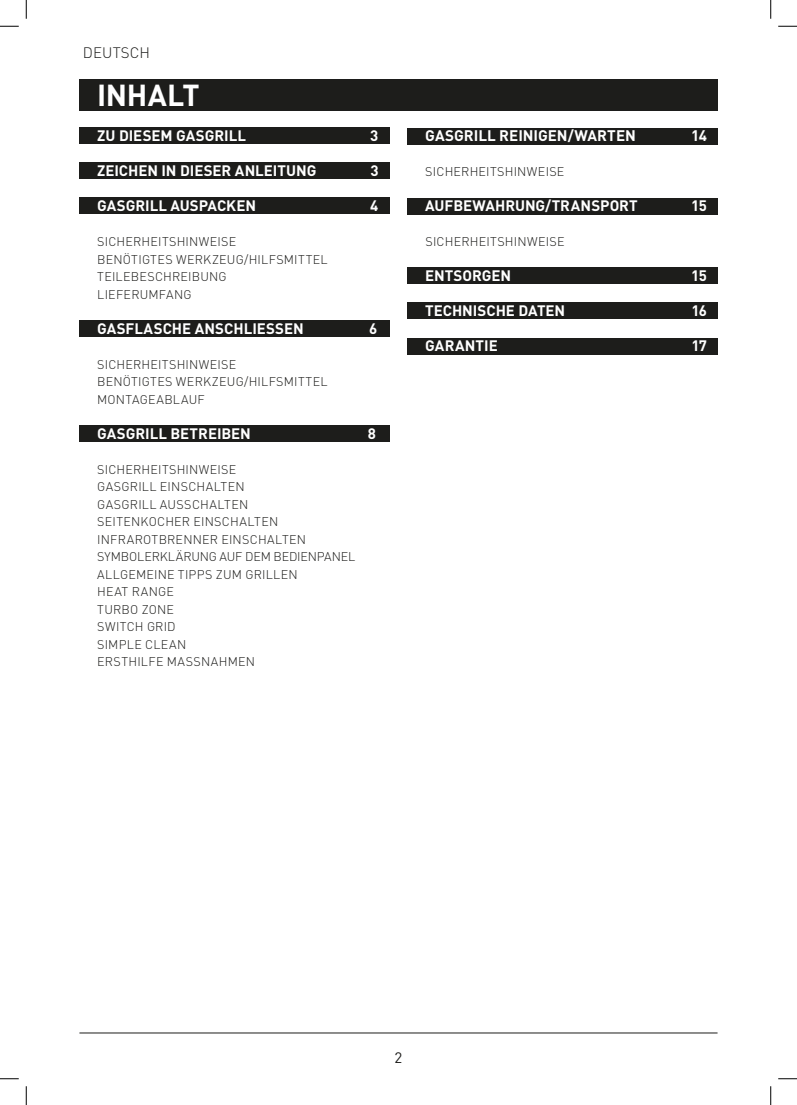
<style>
.page{position:relative;width:797px;height:1105px;background:#fff}
.page>*{position:absolute;margin:0;border:0;box-sizing:border-box;transform-origin:0 0}
.t1{font:700 30px "DIN Pro";letter-spacing:-.015em;color:#fff}
.t2{font:700 15.12px "DIN Pro";letter-spacing:-.005em;color:#fff}
.t3{font:700 15px "DIN Pro";letter-spacing:-.005em;color:#fff}
.t4{font:300 15px "DIN Pro";letter-spacing:.005em;color:#1d1d1b}
.t5{font:15px "DIN Pro";color:#1d1d1b}
.t6{font:300 12.5px "DIN Pro";letter-spacing:.02em;color:#1d1d1b}
.t7{font:300 12.5px "DIN Pro";letter-spacing:-.015em;color:#1d1d1b}
</style>
<div class="page">
<hr style="left:79px;top:1032px;width:638px;height:1px;background:#1d1d1b">
<div style="left:79px;top:128px;width:311px;height:16px;background:#1d1d1b"></div>
<div style="left:79px;top:79px;width:639px;height:32px;background:#1d1d1b"></div>
<div style="left:79px;top:163px;width:311px;height:16px;background:#1d1d1b"></div>
<div style="left:79px;top:198px;width:311px;height:16px;background:#1d1d1b"></div>
<div style="left:79px;top:425px;width:310px;height:16px;background:#1d1d1b"></div>
<div style="left:79px;top:320px;width:310px;height:16px;background:#1d1d1b"></div>
<div style="left:407px;top:128px;width:310px;height:16px;background:#1d1d1b"></div>
<div style="left:407px;top:198px;width:310px;height:16px;background:#1d1d1b"></div>
<div style="left:407px;top:268px;width:310px;height:16px;background:#1d1d1b"></div>
<div style="left:407px;top:338px;width:310px;height:16px;background:#1d1d1b"></div>
<div style="left:407px;top:303px;width:310px;height:16px;background:#1d1d1b"></div>
<svg style="left:0;top:25px;width:19px;height:2px"></svg>
<svg style="left:778px;top:25px;width:19px;height:2px"></svg>
<svg style="left:0;top:1078px;width:19px;height:1px"></svg>
<svg style="left:778px;top:1078px;width:19px;height:1px"></svg>
<svg style="left:25px;top:0;width:2px;height:19px"></svg>
<svg style="left:25px;top:1086px;width:2px;height:19px"></svg>
<svg style="left:770px;top:0;width:1px;height:19px"></svg>
<svg style="left:770px;top:1086px;width:1px;height:19px"></svg>
<p class="t4" style="left:83px;top:41px;width:68px">DEUTSCH</p>
<p class="t1" style="left:97px;top:72px;width:104px">INHALT</p>
<p class="t3" style="left:97px;top:124px;width:150px">ZU DIESEM GASGRILL</p>
<p class="t3" style="left:370px;top:124px;width:10px">3</p>
<p class="t3" style="left:97px;top:159px;width:221px">ZEICHEN IN DIESER ANLEITUNG</p>
<p class="t3" style="left:370px;top:159px;width:10px">3</p>
<p class="t3" style="left:97px;top:194px;width:160px">GASGRILL AUSPACKEN</p>
<p class="t3" style="left:370px;top:194px;width:10px">4</p>
<p class="t6" style="left:97px;top:232px;width:141px">SICHERHEITSHINWEISE</p>
<p class="t6" style="left:97px;top:250px;width:232px">BENÖTIGTES WERKZEUG/HILFSMITTEL</p>
<p class="t6" style="left:97px;top:267px;width:131px">TEILEBESCHREIBUNG</p>
<p class="t6" style="left:97px;top:285px;width:96px">LIEFERUMFANG</p>
<p class="t3" style="left:97px;top:317px;width:208px">GASFLASCHE ANSCHLIESSEN</p>
<p class="t3" style="left:369px;top:317px;width:10px">6</p>
<p class="t6" style="left:97px;top:355px;width:141px">SICHERHEITSHINWEISE</p>
<p class="t6" style="left:97px;top:372px;width:232px">BENÖTIGTES WERKZEUG/HILFSMITTEL</p>
<p class="t6" style="left:97px;top:390px;width:109px">MONTAGEABLAUF</p>
<p class="t3" style="left:97px;top:422px;width:155px">GASGRILL BETREIBEN</p>
<p class="t3" style="left:368px;top:422px;width:10px">8</p>
<p class="t6" style="left:97px;top:460px;width:141px">SICHERHEITSHINWEISE</p>
<p class="t6" style="left:97px;top:477px;width:149px">GASGRILL EINSCHALTEN</p>
<p class="t6" style="left:97px;top:495px;width:153px">GASGRILL AUSSCHALTEN</p>
<p class="t6" style="left:97px;top:512px;width:182px">SEITENKOCHER EINSCHALTEN</p>
<p class="t6" style="left:97px;top:530px;width:210px">INFRAROTBRENNER EINSCHALTEN</p>
<p class="t7" style="left:97px;top:547px;width:260px">SYMBOLERKLÄRUNG AUF DEM BEDIENPANEL</p>
<p class="t6" style="left:97px;top:565px;width:202px">ALLGEMEINE TIPPS ZUM GRILLEN</p>
<p class="t6" style="left:97px;top:582px;width:78px">HEAT RANGE</p>
<p class="t6" style="left:97px;top:600px;width:78px">TURBO ZONE</p>
<p class="t6" style="left:97px;top:617px;width:80px">SWITCH GRID</p>
<p class="t6" style="left:97px;top:635px;width:91px">SIMPLE CLEAN</p>
<p class="t6" style="left:97px;top:652px;width:159px">ERSTHILFE MASSNAHMEN</p>
<p class="t2" style="left:425px;top:124px;width:212px">GASGRILL REINIGEN/WARTEN</p>
<p class="t2" style="left:691px;top:124px;width:17px">14</p>
<p class="t6" style="left:425px;top:162px;width:141px">SICHERHEITSHINWEISE</p>
<p class="t3" style="left:425px;top:194px;width:214px">AUFBEWAHRUNG/TRANSPORT</p>
<p class="t3" style="left:691px;top:194px;width:17px">15</p>
<p class="t6" style="left:425px;top:232px;width:141px">SICHERHEITSHINWEISE</p>
<p class="t3" style="left:425px;top:264px;width:88px">ENTSORGEN</p>
<p class="t3" style="left:691px;top:264px;width:17px">15</p>
<p class="t3" style="left:425px;top:299px;width:141px">TECHNISCHE DATEN</p>
<p class="t3" style="left:691px;top:299px;width:17px">16</p>
<p class="t3" style="left:425px;top:334px;width:74px">GARANTIE</p>
<p class="t3" style="left:691px;top:334px;width:17px">17</p>
<p class="t5" style="left:394px;top:1047px;width:9px">2</p>
</div>
